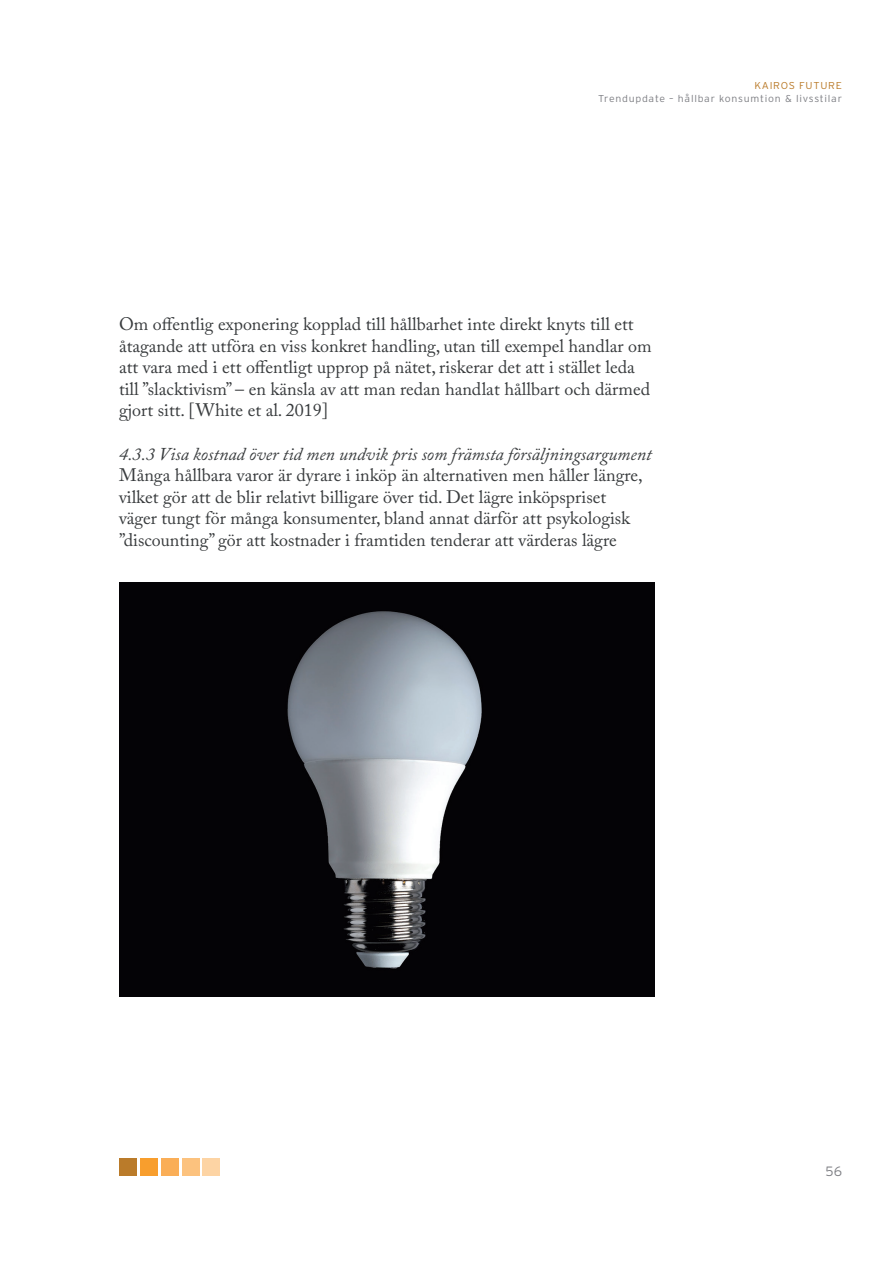
<style>
.page{position:relative;width:893px;height:1263px;background:#fff}
.page>*{position:absolute;margin:0;border:0;box-sizing:border-box;transform-origin:0 0}
.t1{font:18px/21.6px "Adobe Caslon Pro";color:#383b3d}
.t2{font:italic 18px "Adobe Caslon Pro";color:#383b3d}
.t3{font:300 13.5px "Interstate";color:#7e7f84}
.t4{font:300 10.05px "Interstate";letter-spacing:.07em;color:#7e7f84;scale:1.05 1}
.t5{font:300 10.05px "Interstate";letter-spacing:.07em;color:#ba7b2a;scale:1.05 1}
</style>
<div class="page">
<div style="left:119px;top:1159px;width:17px;height:17px;background:#ba7b2a"></div>
<div style="left:140px;top:1159px;width:17px;height:17px;background:#f89e2d"></div>
<div style="left:161px;top:1159px;width:17px;height:17px;background:#faae57"></div>
<div style="left:182px;top:1159px;width:17px;height:17px;background:#fcc27e"></div>
<div style="left:203px;top:1159px;width:17px;height:17px;background:#fdd4a4"></div>
<img style="left:119px;top:583px;width:536px;height:413px">
<p class="t5" style="left:754px;top:79px;width:85px">KAIROS FUTURE</p>
<p class="t4" style="left:598px;top:92px;width:234px">Trendupdate – hållbar konsumtion &amp; livsstilar</p>
<p class="t1" style="left:119px;top:313px;width:534px">Om offentlig exponering kopplad till hållbarhet inte direkt knyts till ett åtagande att utföra en viss konkret handling, utan till exempel handlar om att vara med i ett offentligt upprop på nätet, riskerar det att i stället leda till ”slacktivism” – en känsla av att man redan handlat hållbart och därmed gjort sitt. [White et al. 2019]</p>
<p class="t2" style="left:119px;top:443px;width:534px">4.3.3 Visa kostnad över tid men undvik pris som främsta försäljningsargument</p>
<p class="t1" style="left:119px;top:464px;width:525px">Många hållbara varor är dyrare i inköp än alternativen men håller längre, vilket gör att de blir relativt billigare över tid. Det lägre inköpspriset väger tungt för många konsumenter, bland annat därför att psykologisk ”discounting” gör att kostnader i framtiden tenderar att värderas lägre</p>
<p class="t3" style="left:825px;top:1163px;width:18px">56</p>
</div>
